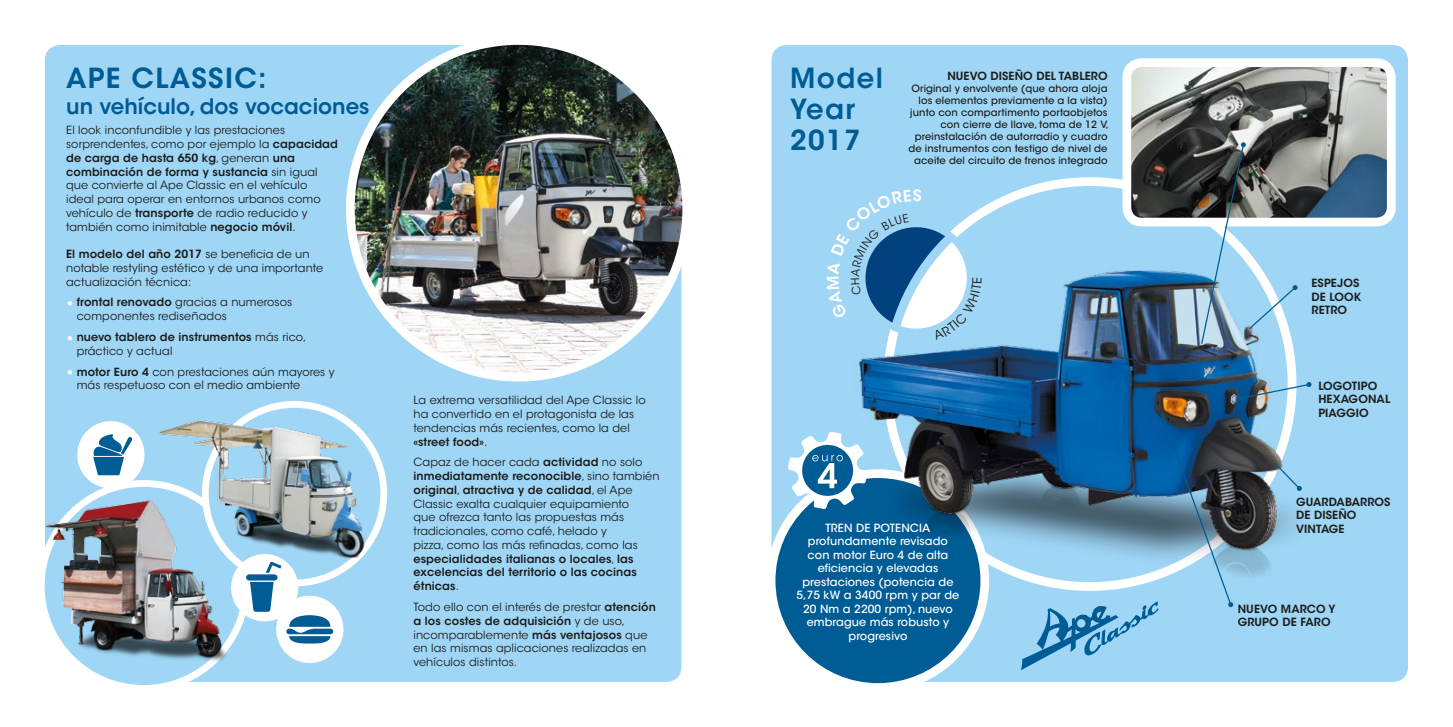
<style>
.page{position:relative;width:1453px;height:727px;background:#fff}
.page>*{position:absolute;margin:0;border:0;box-sizing:border-box;transform-origin:0 0}
.t1{font:600 27.5px/31.2px "ITC Avant Garde Std";letter-spacing:.05em;color:#005c95}
.t2{font:600 21.25px "ITC Avant Garde Std";color:#005c95}
.t3{font:11.25px/13.8px "ITC Avant Garde Std";letter-spacing:.01em;color:#1d1d1b}
.t4{font:500 11.25px/13.5px "ITC Avant Garde Std";letter-spacing:.01em;color:#fff;text-align:center}
.t5{font:600 11.25px/13.5px "ITC Avant Garde Std";letter-spacing:.01em;color:#1d1d1b}
.t6{font:500 10px/12px "ITC Avant Garde Std";letter-spacing:.01em;color:#1d1d1b;text-align:right}
.s1{font-weight:600}
.s2{font-family:"Gotham";font-size:16.25px;color:#fff}
.s3{font-family:"Gotham";font-weight:400;font-size:16.25px;color:#fff}
.s4{font-weight:400}
</style>
<div class="page">
<div style="left:45px;top:45px;width:636px;height:636px;background:#9fd6f6"></div>
<div style="left:771px;top:45px;width:637px;height:636px;background:#9fd6f6"></div>
<div style="left:771px;top:473px;width:214px;height:214px;background:#005c95;border-radius:50%"></div>
<div style="left:767px;top:469px;width:222px;height:222px;border:9px solid #fff;border-radius:50%"></div>
<svg style="left:41px;top:483px;width:205px;height:205px;fill:#9fd6f6"></svg>
<img style="left:134px;top:391px;width:243px;height:187px">
<img style="left:41px;top:485px;width:209px;height:177px">
<svg style="left:72px;top:416px;width:77px;height:77px"></svg>
<svg style="left:226px;top:549px;width:122px;height:118px"></svg>
<img style="left:1132px;top:68px;width:253px;height:148px">
<div style="left:1122px;top:58px;width:273px;height:168px;border:9px solid #fff;border-radius:15px"></div>
<img style="left:825px;top:215px;width:496px;height:395px">
<img style="left:350px;top:40px;width:337px;height:337px;border-radius:168px">
<div style="left:346px;top:36px;width:345px;height:345px;border:9px solid #fff;border-radius:50%"></div>
<svg style="left:787px;top:431px;width:81px;height:78px"></svg>
<svg style="left:1200px;top:142px;width:97px;height:203px;background:#8aa4b2"></svg>
<svg style="left:1234px;top:382px;width:77px;height:18px"></svg>
<svg style="left:1275px;top:463px;width:27px;height:28px"></svg>
<svg style="left:1021px;top:411px;width:212px;height:259px;background:#6295b7"></svg>
<svg style="left:827px;top:189px;width:159px;height:151px"></svg>
<h1 class="t1" style="left:66px;top:62px;width:202px">APE CLASSIC:</h1>
<h2 class="t2" style="left:66px;top:93px;width:305px">un vehículo, dos vocaciones</h2>
<p class="t3" style="left:66px;top:123px;width:273px">El look inconfundible y las prestaciones sorprendentes, como por ejemplo la <span class="s1">capacidad de carga de hasta 650 kg</span>, generan <span class="s1">una combinación de forma y sustancia</span> sin igual que convierte al Ape Classic en el vehículo<br>ideal para operar en entornos urbanos como vehículo de <span class="s1">transporte</span> de radio reducido y también como inimitable <span class="s1">negocio móvil</span>.</p>
<p class="t3" style="left:66px;top:247px;width:259px"><span class="s1">El modelo del año 2017</span> se beneficia de un notable restyling estético y de una importante actualización técnica:</p>
<p class="t3" style="left:77px;top:295px;width:217px;text-indent:-11px"><span class="s2">•</span> <span class="s1">frontal renovado</span> gracias a numerosos componentes rediseñados</p>
<p class="t5" style="left:77px;top:330px;width:231px;text-indent:-11px"><span class="s3">•</span> nuevo tablero de instrumentos <span class="s4">más rico, práctico y actual</span></p>
<p class="t3" style="left:77px;top:365px;width:259px;text-indent:-11px"><span class="s2">•</span> <span class="s1">motor Euro 4</span> con prestaciones aún mayores y más respetuoso con el medio ambiente</p>
<p class="t3" style="left:413px;top:393px;width:234px">La extrema versatilidad del Ape Classic lo ha convertido en el protagonista de las tendencias más recientes, como la del <span class="s1">«street food»</span>.</p>
<p class="t3" style="left:413px;top:455px;width:248px">Capaz de hacer cada <span class="s1">actividad</span> no solo <span class="s1">inmediatamente reconocible</span>, sino también <span class="s1">original</span>, <span class="s1">atractiva y de calidad</span>, el Ape Classic exalta cualquier equipamiento<br>que ofrezca tanto las propuestas más tradicionales, como café, helado y<br>pizza, como las más refinadas, como las <span class="s1">especialidades italianas o locales</span>, <span class="s1">las excelencias del territorio o las cocinas étnicas</span>.</p>
<p class="t3" style="left:413px;top:600px;width:244px">Todo ello con el interés de prestar <span class="s1">atención a los costes de adquisición</span> y de uso, incomparablemente <span class="s1">más ventajosos</span> que en las mismas aplicaciones realizadas en vehículos distintos.</p>
<h1 class="t1" style="left:790px;top:62px;width:94px">Model<br>Year<br>2017</h1>
<p class="t5" style="left:947px;top:69px;width:162px">NUEVO DISEÑO DEL TABLERO</p>
<p class="t6" style="left:908px;top:82px;width:202px">Original y envolvente (que ahora aloja los elementos previamente a la vista) junto con compartimento portaobjetos con cierre de llave, toma de 12 V, preinstalación de autorradio y cuadro de instrumentos con testigo de nivel de aceite del circuito de frenos integrado</p>
<p class="t4" style="left:796px;top:520px;width:164px">TREN DE POTENCIA profundamente revisado con motor Euro 4 de alta eficiencia y elevadas prestaciones (potencia de<br>5,75 kW a 3400 rpm y par de<br>20 Nm a 2200 rpm), nuevo embrague más robusto y progresivo</p>
<p class="t5" style="left:1311px;top:276px;width:51px">ESPEJOS<br>DE LOOK<br>RETRO</p>
<p class="t5" style="left:1318px;top:379px;width:74px">LOGOTIPO<br>HEXAGONAL<br>PIAGGIO</p>
<p class="t5" style="left:1296px;top:495px;width:96px">GUARDABARROS<br>DE DISEÑO<br>VINTAGE</p>
<p class="t5" style="left:1238px;top:602px;width:99px">NUEVO MARCO Y<br>GRUPO DE FARO</p>
</div>
